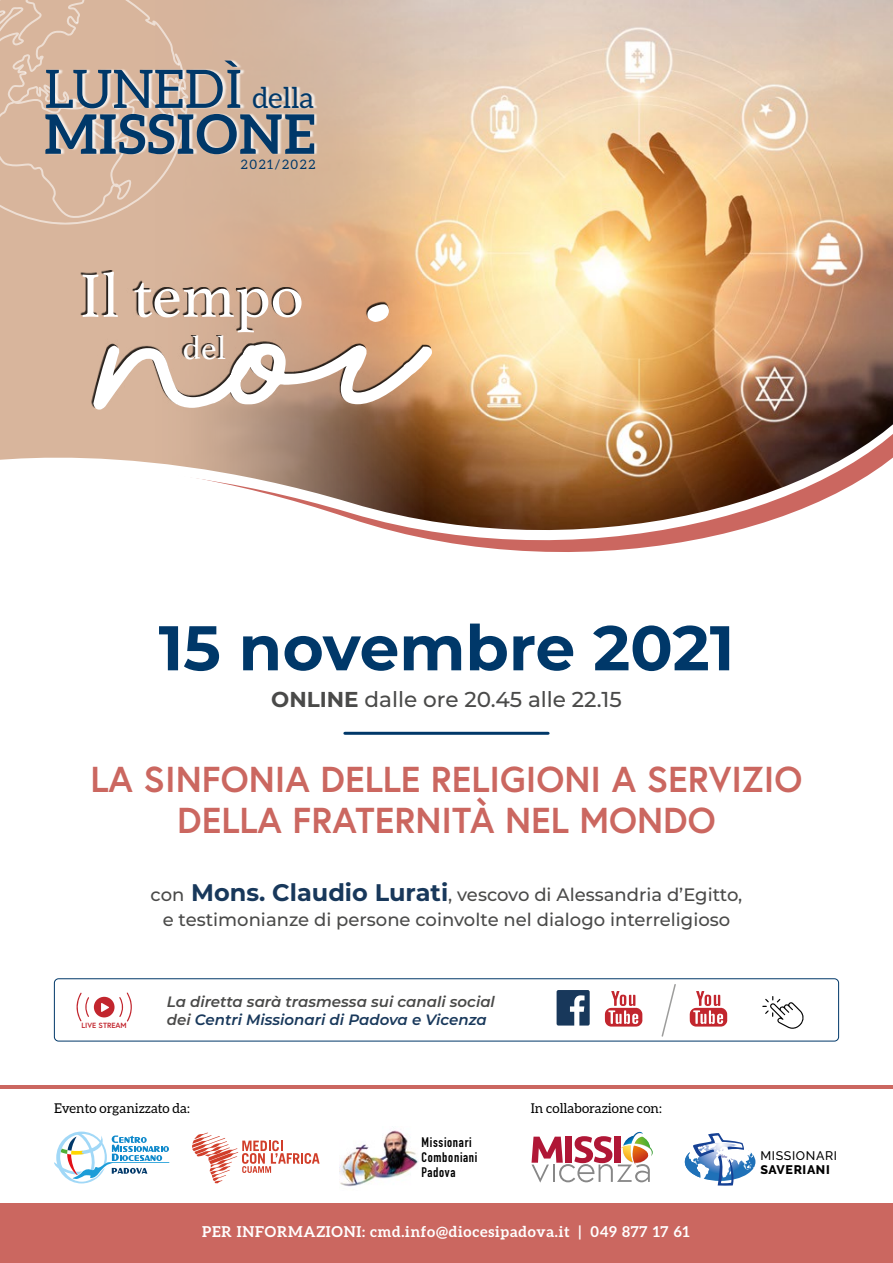
<style>
.page{position:relative;width:893px;height:1263px;background:#fff}
.page>*{position:absolute;margin:0;border:0;box-sizing:border-box;transform-origin:0 0}
.t1{font:64.2px "Athelas";color:#fff}
.t2{font:700 63px "Montserrat";color:#003869}
.t3{font:700 54.45px "Aleo";letter-spacing:.03em;color:#003869}
.t4{font:53.1px "Aleo";color:#003869}
.t5{font:700 36px/41.4px "Europa";color:#cb6760;text-align:center}
.t6{font:33.75px "Athelas";color:#fff}
.t7{font:500 21.6px "Montserrat";color:#4a4a49}
.t8{font:500 18px/24.9px "Montserrat";color:#4a4a49;text-align:center}
.t9{font:700 15px "Aleo";letter-spacing:.05em;color:#fff}
.t10{font:italic 600 15px "Montserrat";color:#4a4a49}
.t11{font:italic 600 15px "Montserrat";color:#18385b}
.t12{font:700 13.65px/15px "DIN Condensed";letter-spacing:.05em;color:#000}
.t13{font:13.5px "Aleo";color:#000}
.t14{font:13.05px "Aleo";letter-spacing:.12em;color:#003869}
.t15{font:500 12.45px "Raleway";letter-spacing:.05em;color:#000}
.t16{font:800 12.45px "Raleway";letter-spacing:.05em;color:#000}
.t17{font:700 7.5px "Europa";color:#c2262e}
.s1{font-size:28.65px}
.s2{font-weight:700}
.s3{font-weight:700;font-size:24px;color:#18385b}
.s4{color:#4a4a49}
</style>
<div class="page">
<img style="left:463px;top:0;width:430px;height:357px">
<svg style="left:0;top:0;width:463px;height:357px;background:#dcba9d"></svg>
<svg style="left:0;top:367px;width:893px;height:26px;background:#cba379"></svg>
<svg style="left:0;top:393px;width:893px;height:342px"></svg>
<div style="left:0;top:1204px;width:893px;height:59px;background:#cb6760"></div>
<hr style="left:0;top:1086px;width:893px;height:3px;background:#cb6760">
<svg style="left:54px;top:1131px;width:115px;height:52px"></svg>
<img style="left:339px;top:1130px;width:80px;height:57px">
<svg style="left:192px;top:1133px;width:128px;height:50px"></svg>
<svg style="left:531px;top:1132px;width:122px;height:51px"></svg>
<svg style="left:685px;top:1133px;width:70px;height:53px"></svg>
<div style="left:81px;top:271px;width:350px;height:137px;background:#000;opacity:.81"></div>
<svg style="left:93px;top:304px;width:339px;height:106px"></svg>
<svg style="left:0;top:0;width:188px;height:225px;background:#d9b7a0"></svg>
<div style="left:47px;top:59px;width:271px;height:97px;background:#fff;opacity:.75"></div>
<hr style="left:345px;top:732px;width:203px;height:3px;background:#003869">
<div style="left:54px;top:978px;width:785px;height:63px;border:1px solid #003869;border-radius:4px"></div>
<svg style="left:76px;top:992px;width:56px;height:29px"></svg>
<svg style="left:762px;top:996px;width:42px;height:33px"></svg>
<svg style="left:557px;top:990px;width:33px;height:35px"></svg>
<svg style="left:605px;top:991px;width:38px;height:35px"></svg>
<svg style="left:690px;top:991px;width:37px;height:35px"></svg>
<svg style="left:661px;top:984px;width:15px;height:53px"></svg>
<h3 class="t4" style="left:44px;top:59px;width:271px">LUNEDÌ <span class="s1">della</span></h3>
<h3 class="t3" style="left:44px;top:103px;width:273px">MISSIONE</h3>
<p class="t14" style="left:241px;top:157px;width:76px">2021/2022</p>
<h1 class="t1" style="left:80px;top:245px;width:226px">Il tempo</h1>
<h3 class="t6" style="left:183px;top:321px;width:45px">del</h3>
<h2 class="t2" style="left:159px;top:602px;width:577px">15 novembre 2021</h2>
<p class="t7" style="left:271px;top:684px;width:352px"><span class="s2">ONLINE</span> dalle ore 20.45 alle 22.15</p>
<h3 class="t5" style="left:91px;top:757px;width:713px">LA SINFONIA DELLE RELIGIONI A SERVIZIO<br>DELLA FRATERNITÀ NEL MONDO</h3>
<p class="t8" style="left:151px;top:881px;width:593px">con <span class="s3">Mons. Claudio Lurati</span>, vescovo di Alessandria d’Egitto, e testimonianze di persone coinvolte nel dialogo interreligioso</p>
<p class="t17" style="left:82px;top:1020px;width:47px">LIVE STREAM</p>
<p class="t10" style="left:167px;top:991px;width:330px">La diretta sarà trasmessa sui canali social</p>
<p class="t11" style="left:167px;top:1009px;width:322px"><span class="s4">dei</span> Centri Missionari di Padova e Vicenza</p>
<p class="t13" style="left:54px;top:1101px;width:137px">Evento organizzato da:</p>
<p class="t13" style="left:531px;top:1101px;width:133px">In collaborazione con:</p>
<p class="t12" style="left:421px;top:1134px;width:58px">Missionari<br>Comboniani<br>Padova</p>
<p class="t9" style="left:202px;top:1222px;width:489px">PER INFORMAZIONI: cmd.info@diocesipadova.it | 049 877 17 61</p>
<p class="t15" style="left:760px;top:1148px;width:78px">MISSIONARI</p>
<p class="t16" style="left:760px;top:1162px;width:71px">SAVERIANI</p>
</div>
